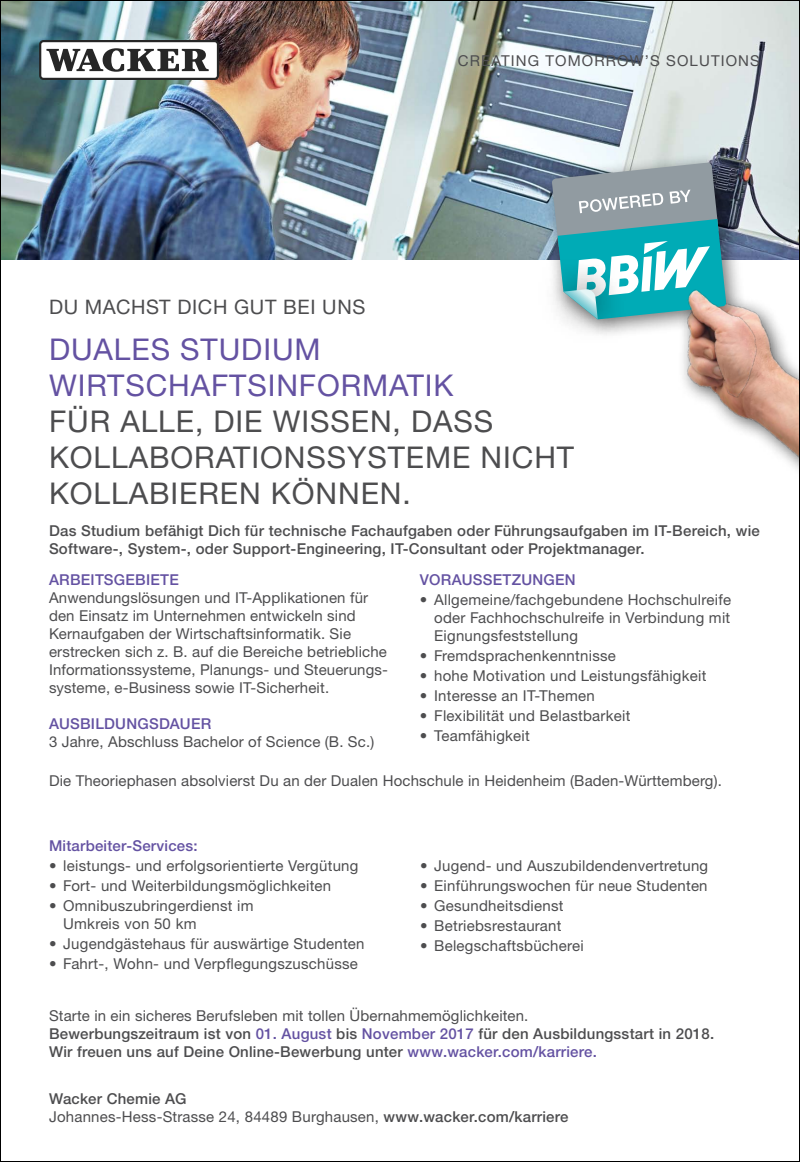
<style>
.page{position:relative;width:800px;height:1162px;background:#fff}
.page>*{position:absolute;margin:0;border:0;box-sizing:border-box;transform-origin:0 0}
.t1{font:30px/36px "Helvetica Neue LT Std";letter-spacing:.03em;color:#4d4d4f}
.t2{font:30px/36px "Helvetica Neue LT Std";letter-spacing:.03em;color:#6452a2}
.t3{font:20px "Neue Helveticafor WACKER 55";letter-spacing:.03em;color:#4d4d4f}
.t4{font:15px/18px "Neue Helveticafor WACKER 55";letter-spacing:.015em;color:#4d4d4f}
.t5{font:15px/18px "Neue Helveticafor WACKER 65";letter-spacing:.015em;color:#4d4d4f}
.t6{font:15px "Neue Helveticafor WACKER 65";letter-spacing:.015em;color:#6452a2}
.t7{font:15px "Helvetica Neue";letter-spacing:.075em;color:#4d4d4f}
.s1{color:#6452a2}
.s2{font-family:"Neue Helveticafor WACKER 65"}
</style>
<div class="page">
<img style="left:2px;top:2px;width:796px;height:258px">
<div style="left:39px;top:40px;width:180px;height:40px;background:#262626;border-radius:4px"></div>
<div style="left:41px;top:42px;width:176px;height:36px;background:#fff;border-radius:2px"></div>
<svg style="left:46px;top:48px;width:163px;height:24px"></svg>
<img style="left:683px;top:301px;width:115px;height:169px">
<div style="left:541px;top:152px;width:204px;height:187px;background:#000;opacity:.55"></div>
<div style="left:538px;top:259px;width:90px;height:87px;background:#000;opacity:.75"></div>
<svg style="left:552px;top:162px;width:174px;height:157px;background:#70afb6"></svg>
<p class="t7" style="left:458px;top:52px;width:304px">CREATING TOMORROW’S SOLUTIONS</p>
<h2 class="t3" style="left:49px;top:295px;width:318px">Du machst Dich gut bei uns</h2>
<h1 class="t2" style="left:49px;top:331px;width:406px">DUALES STUDIUM<br>WIRTSCHAFTSINFORMATIK</h1>
<h1 class="t1" style="left:49px;top:403px;width:527px">FÜR ALLE, DIE WISSEN, DASS<br>KOLLABORATIONSSYSTEME NICHT<br>KOLLABIEREN KÖNNEN.</h1>
<p class="t5" style="left:49px;top:521px;width:712px">Das Studium befähigt Dich für technische Fachaufgaben oder Führungsaufgaben im IT-Bereich, wie<br>Software-, System-, oder Support-Engineering, IT-Consultant oder Projektmanager.</p>
<p class="t6" style="left:49px;top:570px;width:131px">ARBEITSGEBIETE</p>
<p class="t4" style="left:49px;top:588px;width:340px">Anwendungslösungen und IT--Applikationen für den Einsatz im -U nternehmen entwickeln sind Kernaufgaben der Wirtschaftsinformatik. Sie erstrecken sich z. B. auf die -Bereiche betriebliche I nformationssysteme, Planungs- und Steuerungs&shy;systeme, e-Business sowie -IT-Sicherheit.</p>
<p class="t6" style="left:49px;top:714px;width:164px">AUSBILDUNGSDAUER</p>
<p class="t4" style="left:49px;top:732px;width:327px">3 Jahre, Abschluss Bachelor of Science (B. Sc.)</p>
<p class="t6" style="left:420px;top:570px;width:157px">VORAUSSETZUNGEN</p>
<p class="t4" style="left:434px;top:590px;width:298px;text-align:justify;text-indent:-14px">• Allgemeine/fachgebundene Hochschulreife oder Fachhochschulreife in Verbindung mit -Eignungsfeststellung</p>
<p class="t4" style="left:420px;top:646px;width:197px">• Fremdsprachenkenntnisse</p>
<p class="t4" style="left:420px;top:666px;width:288px">• hohe Motivation und Leistungsfähigkeit</p>
<p class="t4" style="left:420px;top:686px;width:176px">• I nteresse an IT-Themen</p>
<p class="t4" style="left:420px;top:706px;width:212px">• Flexibilität und Belastbarkeit</p>
<p class="t4" style="left:420px;top:726px;width:111px">• Teamfähigkeit</p>
<p class="t4" style="left:49px;top:771px;width:674px">Die Theoriephasen absolvierst Du an der Dualen Hochschule in Heidenheim (Baden-Württemberg).</p>
<p class="t6" style="left:49px;top:837px;width:150px">Mitarbeiter-Services:</p>
<p class="t4" style="left:49px;top:857px;width:311px">• leistungs- und erfolgsorientierte Vergütung</p>
<p class="t4" style="left:49px;top:877px;width:284px">• Fort- und Weiterbildungsmöglichkeiten</p>
<p class="t4" style="left:63px;top:897px;width:192px;text-indent:-14px">• Omnibuszubringerdienst im<br>Umkreis von 50 km</p>
<p class="t4" style="left:49px;top:935px;width:317px">• Jugendgästehaus für auswärtige Studenten</p>
<p class="t4" style="left:49px;top:955px;width:310px">• Fahrt-, Wohn- und Verpflegungszuschüsse</p>
<p class="t4" style="left:420px;top:857px;width:290px">• Jugend- und Auszubildendenvertretung</p>
<p class="t4" style="left:420px;top:877px;width:289px">• Einführungswochen für neue Studenten</p>
<p class="t4" style="left:420px;top:897px;width:145px">• Gesundheitsdienst</p>
<p class="t4" style="left:420px;top:917px;width:143px">• Betriebsrestaurant</p>
<p class="t4" style="left:420px;top:937px;width:165px">• Belegschaftsbücherei</p>
<p class="t4" style="left:49px;top:1006px;width:481px">Starte in ein sicheres -Berufsleben mit tollen Übernahmemöglichkeiten.</p>
<p class="t5" style="left:49px;top:1024px;width:667px">Bewerbungszeitraum ist von <span class="s1">01. August</span> bis <span class="s1">November 2017</span> für den Ausbildungsstart in 2018.<br>Wir freuen uns auf Deine Online-Bewerbung unter <span class="s1">www.wacker.com/karriere.</span></p>
<p class="t5" style="left:49px;top:1090px;width:139px">Wacker Chemie AG</p>
<p class="t4" style="left:49px;top:1108px;width:521px">Johannes-H ess-Strasse 24, 84489 Burghausen, <span class="s2">www.wacker.com/karriere</span></p>
</div>
